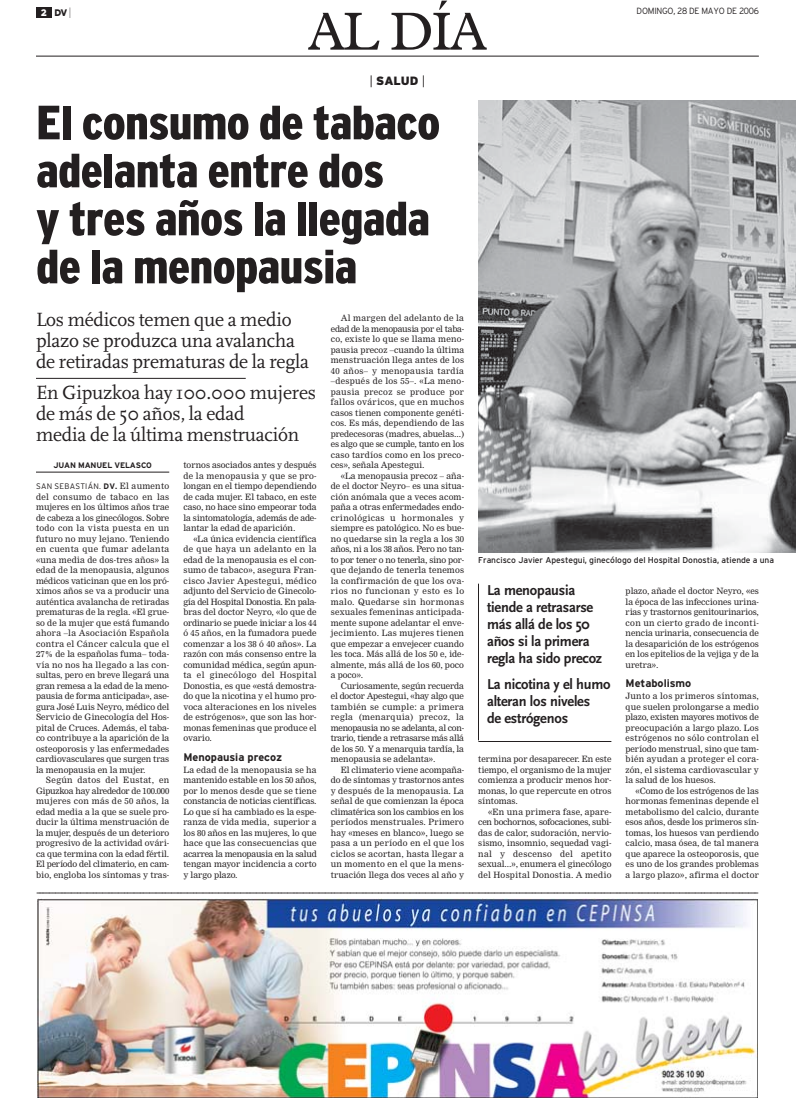
<style>
.page{position:relative;width:796px;height:1105px;background:#fff}
.page>*{position:absolute;margin:0;border:0;box-sizing:border-box;transform-origin:0 0}
.t1{font:54px "Plantin";color:#231f20;scale:.95 1}
.t2{font:900 condensed 48px/48px "Civica 12";letter-spacing:-.015em;color:#231f20;scale:1.05 1}
.t3{font:20px/21px "FF Scala";letter-spacing:-.01em;color:#231f20}
.t4{font:700 15px/17px "Scala Sans";letter-spacing:-.015em;color:#231f20;scale:.96 1}
.t5{font:900 12px "Civica 10";color:#231f20}
.t6{font:700 11px "Civica 07";letter-spacing:-.005em;color:#231f20}
.t7{font:10px "Typeface Six";color:#231f20;scale:.95 1}
.t8{font:300 9px "Civica 01";letter-spacing:-.025em;color:#231f20;scale:.95 1}
.t9{font:8.5px/10.5px "Nimrod";color:#231f20;text-align:justify}
.t10{font:8.5px "Civica 04";letter-spacing:-.005em;color:#231f20}
.t11{font:300 8px "Civica 01";letter-spacing:.03em;color:#231f20}
.t12{font:700 8px "Civica 07";letter-spacing:-.015em;color:#231f20}
.t13{font:300 6px "Civica 01";color:#231f20;scale:1.4 1}
.s1{color:#fff}
.s2{font-family:"Civica 02 Light Compressed";font-size:15px}
.s3{font-family:"Civica 01";font-weight:300}
.s4{font-family:"Civica 07";font-weight:700}
.s5{font-family:"Nimrod";font-weight:400;font-size:8.5px}
</style>
<div class="page">
<hr style="left:36px;top:56px;width:723px;height:1px;background:#231f20">
<div style="left:36px;top:7px;width:16px;height:11px;background:#231f20"></div>
<img style="left:478px;top:101px;width:318px;height:451px">
<hr style="left:36px;top:378px;width:210px;height:1px;background:#231f20">
<hr style="left:36px;top:472px;width:133px;height:1px;background:#231f20">
<img style="left:479px;top:741px;width:131px;height:1px">
<img style="left:478px;top:585px;width:1px;height:155px">
<img style="left:37px;top:899px;width:721px;height:199px">
<h1 class="t1" style="left:308px;top:12px;width:190px">AL DÍA</h1>
<p class="t7" style="left:41px;top:7px;width:33px"><span class="s1">2</span> DV<span class="s2">I</span></p>
<p class="t8" style="left:637px;top:8px;width:130px">DOMINGO, 28 DE MAYO DE 2006</p>
<h3 class="t5" style="left:370px;top:77px;width:57px"><span class="s3">|</span> SALUD <span class="s3">|</span></h3>
<h2 class="t2" style="left:36px;top:103px;width:387px">El consumo de tabaco adelanta entre dos<br>y tres años la llegada de la menopausia</h2>
<h3 class="t3" style="left:36px;top:311px;width:275px">Los médicos temen que a medio plazo se produzca una avalancha de retiradas prematuras de la regla</h3>
<h3 class="t3" style="left:36px;top:383px;width:282px">En Gipuzkoa hay 100.000 mujeres de más de 50 años, la edad<br>media de la última menstruación</h3>
<p class="t9" style="left:331px;top:314px;width:135px;text-indent:10px">Al margen del adelanto de la edad de la menopausia por el taba&shy;co, existe lo que se llama meno&shy;pausia precoz –cuando la última menstruación llega antes de los 40 años– y menopausia tardía –después de los 55–. «La meno&shy;pausia precoz se produce por fallos ováricos, que en muchos casos tienen componente genéti&shy;cos. Es más, dependiendo de las predecesoras (madres, abuelas...) es algo que se cumple, tanto en los caso tardíos como en los preco&shy;ces», señala Apestegui.</p>
<p class="t9" style="left:331px;top:472px;width:135px;text-indent:10px">«La menopausia precoz – aña&shy;de el doctor Neyro– es una situa&shy;ción anómala que a veces acom&shy;paña a otras enfermedades endo&shy;crinológicas u hormonales y siempre es patológico. No es bue&shy;no quedarse sin la regla a los 30 años, ni a los 38 años. Pero no tan&shy;to por tener o no tenerla, sino por&shy;que dejando de tenerla tenemos la confirmación de que los ova&shy;rios no funcionan y esto es lo malo. Quedarse sin hormonas sexuales femeninas anticipada&shy;mente supone adelantar el enve&shy;jecimiento. Las mujeres tienen que empezar a envejecer cuando les toca. Más allá de los 50 e, ide&shy;almente, más allá de los 60, poco a poco».</p>
<p class="t9" style="left:331px;top:682px;width:135px;text-indent:10px">Curiosamente, según recuerda el doctor Apestegui, «hay algo que también se cumple: a primera regla (menarquia) precoz, la menopausia no se adelanta, al con&shy;trario, tiende a retrasarse más allá de los 50. Y a menarquia tardía, la menopausia se adelanta».</p>
<p class="t9" style="left:331px;top:766px;width:135px;text-indent:10px">El climaterio viene acompaña&shy;do de síntomas y trastornos antes y después de la menopausia. La señal de que comienzan la época climatérica son los cambios en los períodos menstruales. Primero hay «meses en blanco», luego se pasa a un período en el que los ciclos se acortan, hasta llegar a un momento en el que la mens&shy;truación llega dos veces al año y</p>
<p class="t9" style="left:478px;top:755px;width:135px">termina por desaparecer. En este tiempo, el organismo de la mujer comienza a producir menos hor&shy;monas, lo que repercute en otros síntomas.</p>
<p class="t9" style="left:183px;top:461px;width:135px">tornos asociados antes y después de la menopausia y que se pro&shy;longan en el tiempo dependiendo de cada mujer. El tabaco, en este caso, no hace sino empeorar toda la sintomatología, además de ade&shy;lantar la edad de aparición.</p>
<p class="t9" style="left:183px;top:535px;width:135px;text-indent:10px">«La única evidencia científica de que haya un adelanto en la edad de la menopausia es el con&shy;sumo de tabaco», asegura Fran&shy;cisco Javier Apestegui, médico adjunto del Servicio de Ginecolo&shy;gía del Hospital Donostia. En pala&shy;bras del doctor Neyro, «lo que de ordinario se puede iniciar a los 44 ó 45 años, en la fumadora puede comenzar a los 38 ó 40 años». La razón con más consenso entre la comunidad médica, según apun&shy;ta el ginecólogo del Hospital Donostia, es que «está demostra&shy;do que la nicotina y el humo pro&shy;voca alteraciones en los niveles de estrógenos», que son las hor&shy;monas femeninas que produce el ovario.</p>
<p class="t6" style="left:183px;top:753px;width:100px">Menopausia precoz</p>
<p class="t9" style="left:183px;top:766px;width:135px">La edad de la menopausia se ha mantenido estable en los 50 años, por lo menos desde que se tiene constancia de noticias científicas.<br>Lo que sí ha cambiado es la espe&shy;ranza de vida media, superior a los 80 años en las mujeres, lo que hace que las consecuencias que acarrea la menopausia en la salud tengan mayor incidencia a corto y largo plazo.</p>
<p class="t12" style="left:53px;top:462px;width:100px">JUAN MANUEL VELASCO</p>
<p class="t11" style="left:36px;top:484px;width:135px">SAN SEBASTIÁN. <span class="s4">DV.</span> <span class="s5">El aumento</span></p>
<p class="t9" style="left:36px;top:493px;width:135px">del consumo de tabaco en las mujeres en los últimos años trae de cabeza a los ginecólogos. Sobre todo con la vista puesta en un futuro no muy lejano. Teniendo en cuenta que fumar adelanta «una media de dos-tres años» la edad de la menopausia, algunos médicos vaticinan que en los pró&shy;ximos años se va a producir una auténtica avalancha de retiradas prematuras de la regla. «El grue&shy;so de la mujer que está fumando ahora –la Asociación Española contra el Cáncer calcula que el 27% de la españolas fuma– toda&shy;vía no nos ha llegado a las con&shy;sultas, pero en breve llegará una gran remesa a la edad de la meno&shy;pausia de forma anticipada», ase&shy;gura José Luis Neyro, médico del Servicio de Ginecología del Hos&shy;pital de Cruces. Además, el taba&shy;co contribuye a la aparición de la osteoporosis y las enfermedades cardiovasculares que surgen tras la menopausia en la mujer.</p>
<p class="t9" style="left:36px;top:776px;width:135px;text-indent:10px">Según datos del Eustat, en Gipuzkoa hay alrededor de 100.000 mujeres con más de 50 años, la edad media a la que se suele pro&shy;ducir la última menstruación de la mujer, después de un deterioro progresivo de la actividad ovári&shy;ca que termina con la edad fértil.<br>El período del climaterio, en cam&shy;bio, engloba los síntomas y tras-</p>
<p class="t10" style="left:478px;top:557px;width:297px">Francisco Javier Apestegui, ginecólogo del Hospital Donostia, atiende a una</p>
<h3 class="t4" style="left:487px;top:583px;width:121px">La menopausia tiende a retrasarse más allá de los 50 años si la primera regla ha sido precoz</h3>
<h3 class="t4" style="left:487px;top:677px;width:130px">La nicotina y el humo alteran los niveles<br>de estrógenos</h3>
<p class="t9" style="left:626px;top:587px;width:135px">plazo, añade el doctor Neyro, «es la época de las infecciones urina&shy;rias y trastornos genitourinarios, con un cierto grado de inconti&shy;nencia urinaria, consecuencia de la desaparición de los estrógenos en los epitelios de la vejiga y de la uretra».</p>
<p class="t6" style="left:626px;top:680px;width:67px">Metabolismo</p>
<p class="t9" style="left:626px;top:692px;width:135px">Junto a los primeros síntomas, que suelen prolongarse a medio plazo, existen mayores motivos de preocupación a largo plazo. Los estrógenos no sólo controlan el período menstrual, sino que tam&shy;bién ayudan a proteger el cora&shy;zón, el sistema cardiovascular y la salud de los huesos.</p>
<p class="t9" style="left:626px;top:787px;width:135px;text-indent:10px">«Como de los estrógenos de las hormonas femeninas depende el metabolismo del calcio, durante esos años, desde los primeros sín&shy;tomas, los huesos van perdiendo calcio, masa ósea, de tal manera que aparece la osteoporosis, que es uno de los grandes problemas a largo plazo», afirma el doctor</p>
<p class="t9" style="left:478px;top:808px;width:135px;text-indent:10px">«En una primera fase, apare&shy;cen bochornos, sofocaciones, subi&shy;das de calor, sudoración, nervio&shy;sismo, insomnio, sequedad vagi&shy;nal y descenso del apetito sexual...», enumera el ginecólogo del Hospital Donostia. A medio</p>
<p class="t13" style="left:36px;top:891px;width:518px">======================================================================================================================================================================================================================================</p>
</div>
